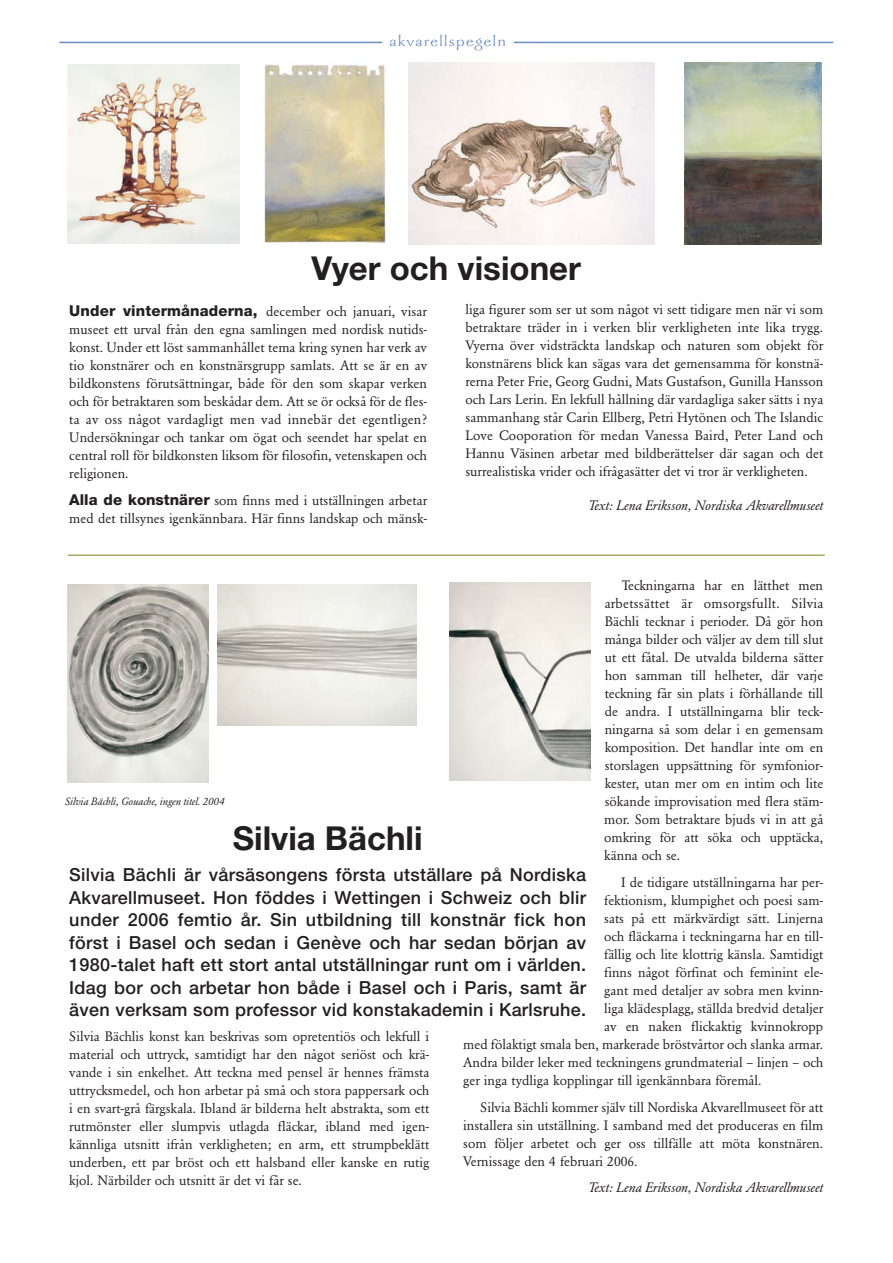
<style>
.page{position:relative;width:893px;height:1263px;background:#fff}
.page>*{position:absolute;margin:0;border:0;box-sizing:border-box;transform-origin:0 0}
.t1{font:700 33px "Helvetica Neue";color:#231f20}
.t2{font:500 18px/22.5px "Helvetica Neue";letter-spacing:.015em;color:#231f20;text-align:justify}
.t3{font:16.5px "Galahad";letter-spacing:.1em;color:#6a8ac4}
.t4{font:13.5px/18px "Garamond BE";color:#231f20;text-align:justify}
.t5{font:13.5px "Garamond BE Italic Os F";color:#231f20}
.t6{font:italic 10.5px "Garamond BE";color:#231f20}
.s1{font-family:"Helvetica Neue";font-weight:800;font-size:15px}
</style>
<div class="page">
<hr style="left:59px;top:42px;width:774px;height:1px;background:#6a8ac4">
<div style="left:382px;top:25px;width:131px;height:34px;background:#fff"></div>
<div style="left:68px;top:63px;width:171px;height:182px;background:#eef0ea"></div>
<img style="left:68px;top:76px;width:171px;height:167px">
<img style="left:684px;top:62px;width:138px;height:183px">
<img style="left:408px;top:63px;width:247px;height:182px">
<img style="left:264px;top:64px;width:123px;height:179px">
<img style="left:68px;top:584px;width:141px;height:198px">
<img style="left:217px;top:585px;width:199px;height:141px">
<img style="left:450px;top:582px;width:141px;height:198px">
<hr style="left:68px;top:554px;width:757px;height:2px;background:#aea863">
<p class="t3" style="left:390px;top:34px;width:117px">akvarellspegeln</p>
<h1 class="t1" style="left:312px;top:257px;width:271px">Vyer och visioner</h1>
<p class="t4" style="left:69px;top:304px;width:359px"><span class="s1">Under vintermånaderna,</span> december och januari, visar museet ett urval från den egna samlingen med nordisk nutids&shy;konst. Under ett löst sammanhållet tema kring synen har verk av tio konstnärer och en konstnärsgrupp samlats. Att se är en av bildkonstens förutsättningar, både för den som skapar verken och för betraktaren som beskådar dem. Att se ör också för de fles&shy;ta av oss något vardagligt men vad innebär det egentligen?<br>Undersökningar och tankar om ögat och seendet har spelat en central roll för bildkonsten liksom för filosofin, vetenskapen och religionen.</p>
<p class="t4" style="left:69px;top:493px;width:359px"><span class="s1">Alla de konstnärer</span> som finns med i utställningen arbetar med det tillsynes igenkännbara. Här finns landskap och mänsk-</p>
<p class="t4" style="left:465px;top:301px;width:359px">liga figurer som ser ut som något vi sett tidigare men när vi som betraktare träder in i verken blir verkligheten inte lika trygg.<br>Vyerna över vidsträckta landskap och naturen som objekt för konstnärens blick kan sägas vara det gemensamma för konstnä&shy;rerna Peter Frie, Georg Gudni, Mats Gustafson, Gunilla Hansson och Lars Lerin. En lekfull hållning där vardagliga saker sätts i nya sammanhang står Carin Ellberg, Petri Hytönen och The Islandic Love Cooporation för medan Vanessa Baird, Peter Land och Hannu Väsinen arbetar med bildberättelser där sagan och det surrealistiska vrider och ifrågasätter det vi tror är verkligheten.</p>
<p class="t5" style="left:588px;top:500px;width:236px">Text: Lena Eriksson, Nordiska Akvarellmuseet</p>
<p class="t4" style="left:604px;top:577px;width:221px;text-indent:18px">Teckningarna har en lätthet men arbetssättet är omsorgsfullt. Silvia Bächli tecknar i perioder. Då gör hon många bilder och väljer av dem till slut ut ett fåtal. De utvalda bilderna sätter hon samman till helheter, där varje teckning får sin plats i förhållande till de andra. I utställningarna blir teck&shy;ningarna så som delar i en gemensam komposition. Det handlar inte om en storslagen uppsättning för symfonior&shy;kester, utan mer om en intim och lite sökande improvisation med flera stäm&shy;mor. Som betraktare bjuds vi in att gå omkring för att söka och upptäcka, känna och se.</p>
<p class="t4" style="left:621px;top:874px;width:204px">I de tidigare utställningarna har per-</p>
<p class="t4" style="left:604px;top:892px;width:221px">fektionism, klumpighet och poesi sam-</p>
<p class="t4" style="left:604px;top:910px;width:221px">sats på ett märkvärdigt sätt. Linjerna</p>
<p class="t4" style="left:604px;top:928px;width:221px">och fläckarna i teckningarna har en till-</p>
<p class="t4" style="left:604px;top:946px;width:221px">fällig och lite klottrig känsla. Samtidigt</p>
<p class="t4" style="left:604px;top:964px;width:221px">finns något förfinat och feminint ele-</p>
<p class="t4" style="left:604px;top:982px;width:221px">gant med detaljer av sobra men kvinn-</p>
<p class="t4" style="left:604px;top:1000px;width:221px">liga klädesplagg, ställda bredvid detaljer</p>
<p class="t4" style="left:604px;top:1018px;width:221px">av en naken flickaktig kvinnokropp</p>
<p class="t4" style="left:463px;top:1036px;width:361px">med fölaktigt smala ben, markerade bröstvårtor och slanka armar.</p>
<p class="t4" style="left:463px;top:1054px;width:361px">Andra bilder leker med teckningens grundmaterial – linjen – och</p>
<p class="t4" style="left:463px;top:1072px;width:300px">ger inga tydliga kopplingar till igenkännbara föremål.</p>
<p class="t4" style="left:463px;top:1099px;width:361px;text-indent:17px">Silvia Bächli kommer själv till Nordiska Akvarellmuseet för att installera sin utställning. I samband med det produceras en film som följer arbetet och ger oss tillfälle att möta konstnären.<br>Vernissage den 4 februari 2006.</p>
<p class="t5" style="left:588px;top:1182px;width:236px">Text: Lena Eriksson, Nordiska Akvarellmuseet</p>
<p class="t6" style="left:65px;top:796px;width:161px">Silvia Bächli, Gouache, ingen titel. 2004</p>
<h1 class="t1" style="left:233px;top:826px;width:191px">Silvia Bächli</h1>
<p class="t2" style="left:69px;top:865px;width:518px">Silvia Bächli är vårsäsongens första utställare på Nordiska Akvarellmuseet. Hon föddes i Wettingen i Schweiz och blir under 2006 femtio år. Sin utbildning till konstnär fick hon först i Basel och sedan i Genève och har sedan början av 1980-talet haft ett stort antal utställningar runt om i världen.<br>Idag bor och arbetar hon både i Basel och i Paris, samt är även verksam som professor vid konstakademin i Karlsruhe.</p>
<p class="t4" style="left:69px;top:1028px;width:361px">Silvia Bächlis konst kan beskrivas som opretentiös och lekfull i material och uttryck, samtidigt har den något seriöst och krä&shy;vande i sin enkelhet. Att teckna med pensel är hennes främsta uttrycksmedel, och hon arbetar på små och stora pappersark och i en svart-grå färgskala. Ibland är bilderna helt abstrakta, som ett rutmönster eller slumpvis utlagda fläckar, ibland med igen&shy;kännliga utsnitt ifrån verkligheten; en arm, ett strumpbeklätt underben, ett par bröst och ett halsband eller kanske en rutig kjol. Närbilder och utsnitt är det vi får se.</p>
</div>
